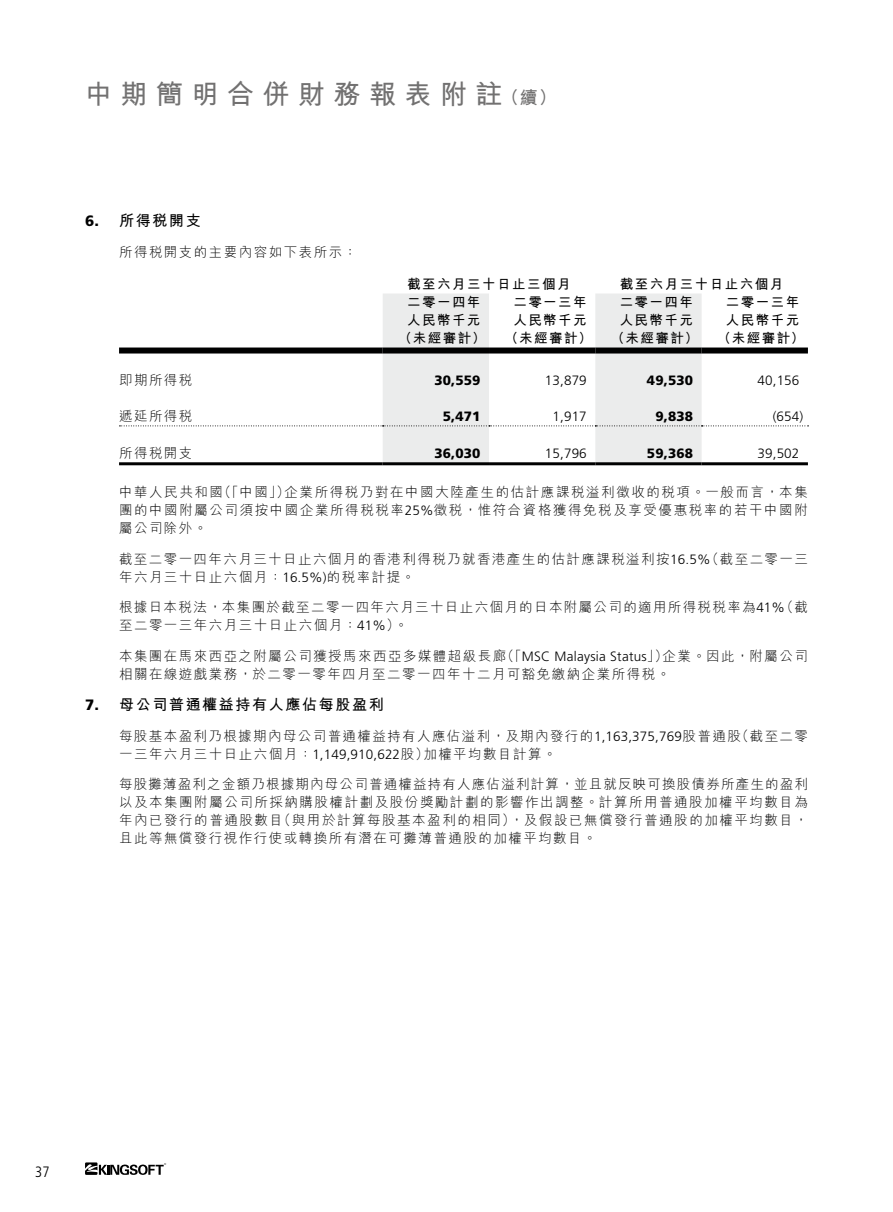
<style>
.page{position:relative;width:893px;height:1212px;background:#fff}
.page>*{position:absolute;margin:0;border:0;box-sizing:border-box;transform-origin:0 0}
.t1{font:700 27px "M Hei HK";letter-spacing:.315em;color:#727171}
.t2{font:700 18px "M Hei HK";color:#727171}
.t3{font:700 15px "M Hei HK";letter-spacing:.11em;color:#000}
.t4{font:900 15px "Frutiger";color:#000}
.t5{font:300 condensed 15px "Frutiger";color:#000}
.t6{font:300 13.5px/18px "M Hei HK";letter-spacing:.11em;color:#000}
.t7{font:700 13.5px "M Hei HK";letter-spacing:.11em;color:#000}
.t8{font:300 13.5px "Frutiger";letter-spacing:.01em;color:#000}
.t9{font:900 13.5px "Frutiger";letter-spacing:.01em;color:#000}
.s1{font-family:"Frutiger"}
.s2{font-family:"M Hei HK"}
</style>
<div class="page">
<svg style="left:85px;top:1162px;width:81px;height:13px"></svg>
<svg style="left:383px;top:294px;width:319px;height:168px;fill:#ebecec"></svg>
<div style="left:119px;top:347px;width:264px;height:6px;background:#000"></div>
<div style="left:383px;top:347px;width:106px;height:6px;background:#000"></div>
<div style="left:489px;top:347px;width:106px;height:6px;background:#000"></div>
<div style="left:595px;top:347px;width:107px;height:6px;background:#000"></div>
<div style="left:702px;top:347px;width:106px;height:6px;background:#000"></div>
<hr style="left:119px;top:462px;width:264px;height:3px;background:#000">
<hr style="left:383px;top:462px;width:106px;height:3px;background:#000">
<hr style="left:489px;top:462px;width:106px;height:3px;background:#000">
<hr style="left:595px;top:462px;width:107px;height:3px;background:#000">
<hr style="left:702px;top:462px;width:106px;height:3px;background:#000">
<svg style="left:119px;top:425px;width:689px;height:1px"></svg>
<h1 class="t1" style="left:85px;top:75px;width:419px">中期簡明合併財務報表附註</h1>
<h2 class="t2" style="left:501px;top:84px;width:57px">（續(</h2>
<p class="t4" style="left:85px;top:212px;width:15px">6.</p>
<p class="t3" style="left:119px;top:210px;width:83px">所得稅開支</p>
<p class="t6" style="left:119px;top:243px;width:240px">所得稅開支的主要內容如下表所示：</p>
<p class="t6" style="left:119px;top:371px;width:75px">即期所得稅</p>
<p class="t6" style="left:119px;top:407px;width:75px">遞延所得稅</p>
<p class="t6" style="left:119px;top:443px;width:75px">所得稅開支</p>
<p class="t7" style="left:407px;top:274px;width:165px">截至六月三十日止三個月</p>
<p class="t7" style="left:620px;top:274px;width:165px">截至六月三十日止六個月</p>
<p class="t7" style="left:407px;top:292px;width:75px">二零一四年</p>
<p class="t7" style="left:513px;top:292px;width:75px">二零一三年</p>
<p class="t7" style="left:620px;top:292px;width:75px">二零一四年</p>
<p class="t7" style="left:726px;top:292px;width:75px">二零一三年</p>
<p class="t7" style="left:407px;top:310px;width:75px">人民幣千元</p>
<p class="t7" style="left:513px;top:310px;width:75px">人民幣千元</p>
<p class="t7" style="left:620px;top:310px;width:75px">人民幣千元</p>
<p class="t7" style="left:726px;top:310px;width:75px">人民幣千元</p>
<p class="t7" style="left:398px;top:328px;width:89px">（未經審計）</p>
<p class="t7" style="left:505px;top:328px;width:89px">（未經審計）</p>
<p class="t7" style="left:611px;top:328px;width:89px">（未經審計）</p>
<p class="t7" style="left:717px;top:328px;width:89px">（未經審計(</p>
<p class="t9" style="left:434px;top:372px;width:48px">30,559</p>
<p class="t8" style="left:545px;top:372px;width:43px">13,879</p>
<p class="t9" style="left:647px;top:372px;width:48px">49,530</p>
<p class="t8" style="left:757px;top:372px;width:43px">40,156</p>
<p class="t9" style="left:443px;top:408px;width:39px">5,471</p>
<p class="t8" style="left:553px;top:408px;width:36px">1,917</p>
<p class="t9" style="left:655px;top:408px;width:39px">9,838</p>
<p class="t8" style="left:773px;top:408px;width:32px">)654(</p>
<p class="t9" style="left:434px;top:445px;width:48px">36,030</p>
<p class="t8" style="left:545px;top:445px;width:43px">15,796</p>
<p class="t9" style="left:647px;top:445px;width:48px">59,368</p>
<p class="t8" style="left:757px;top:445px;width:43px">39,502</p>
<p class="t6" style="left:218px;top:483px;width:74px">（「中國」）</p>
<p class="t6" style="left:119px;top:483px;width:690px">中華人民共和國<br>團的中國附屬公司須按中國企業所得稅稅率<span class="s1">25%</span>徵稅，惟符合資格獲得免稅及享受優惠稅率的若干中國附屬公司除外。</p>
<p class="t6" style="left:706px;top:549px;width:104px">（截至二零一三</p>
<p class="t6" style="left:285px;top:483px;width:525px">企業所得稅乃對在中國大陸產生的估計應課稅溢利徵收的稅項。一般而言，本集</p>
<p class="t6" style="left:119px;top:549px;width:593px">截至二零一四年六月三十日止六個月的香港利得稅乃就香港產生的估計應課稅溢利按<span class="s1">16.5%</span>年六月三十日止六個月：<span class="s1">16.5%)</span>的稅率計提。</p>
<p class="t4" style="left:85px;top:696px;width:15px">7.</p>
<p class="t6" style="left:780px;top:598px;width:29px">（截</p>
<p class="t6" style="left:395px;top:598px;width:392px;text-indent:-276px">根據日本稅法，本集團於截至二零一四年六月三十日止六個月的日本附屬公司的適用所得稅稅率為<span class="s1">41%</span>。</p>
<p class="t6" style="left:119px;top:616px;width:282px">至二零一三年六月三十日止六個月：<span class="s1">41%</span>(</p>
<p class="t6" style="left:119px;top:647px;width:553px">本集團在馬來西亞之附屬公司獲授馬來西亞多媒體超級長廊<br>相關在線遊戲業務，於二零一零年四月至二零一四年十二月可豁免繳納企業所得稅。</p>
<p class="t3" style="left:119px;top:693px;width:266px">母公司普通權益持有人應佔每股盈利</p>
<p class="t8" style="left:501px;top:649px;width:169px"><span class="s2">（「</span>MSC Malaysia Status<span class="s2">」）</span></p>
<p class="t6" style="left:662px;top:647px;width:147px">企業。因此，附屬公司</p>
<p class="t6" style="left:735px;top:726px;width:74px">（截至二零</p>
<p class="t6" style="left:423px;top:726px;width:319px;text-indent:-304px">每股基本盈利乃根據期內母公司普通權益持有人應佔溢利，及期內發行的<span class="s1">1,163,375,769</span>股普通股加權平均數目計算。</p>
<p class="t6" style="left:119px;top:744px;width:311px">一三年六月三十日止六個月：<span class="s1">1,149,910,622</span>股）</p>
<p class="t6" style="left:119px;top:775px;width:690px;text-align:right">每股攤薄盈利之金額乃根據期內母公司普通權益持有人應佔溢利計算，並且就反映可換股債券所產生的盈利以及本集團附屬公司所採納購股權計劃及股份獎勵計劃的影響作出調整。計算所用普通股加權平均數目為，及假設已無償發行普通股的加權平均數目，</p>
<p class="t6" style="left:278px;top:811px;width:239px">（與用於計算每股基本盈利的相同）</p>
<p class="t6" style="left:119px;top:811px;width:479px">年內已發行的普通股數目<br>且此等無償發行視作行使或轉換所有潛在可攤薄普通股的加權平均數目。</p>
<p class="t5" style="left:35px;top:1164px;width:16px">37</p>
</div>
